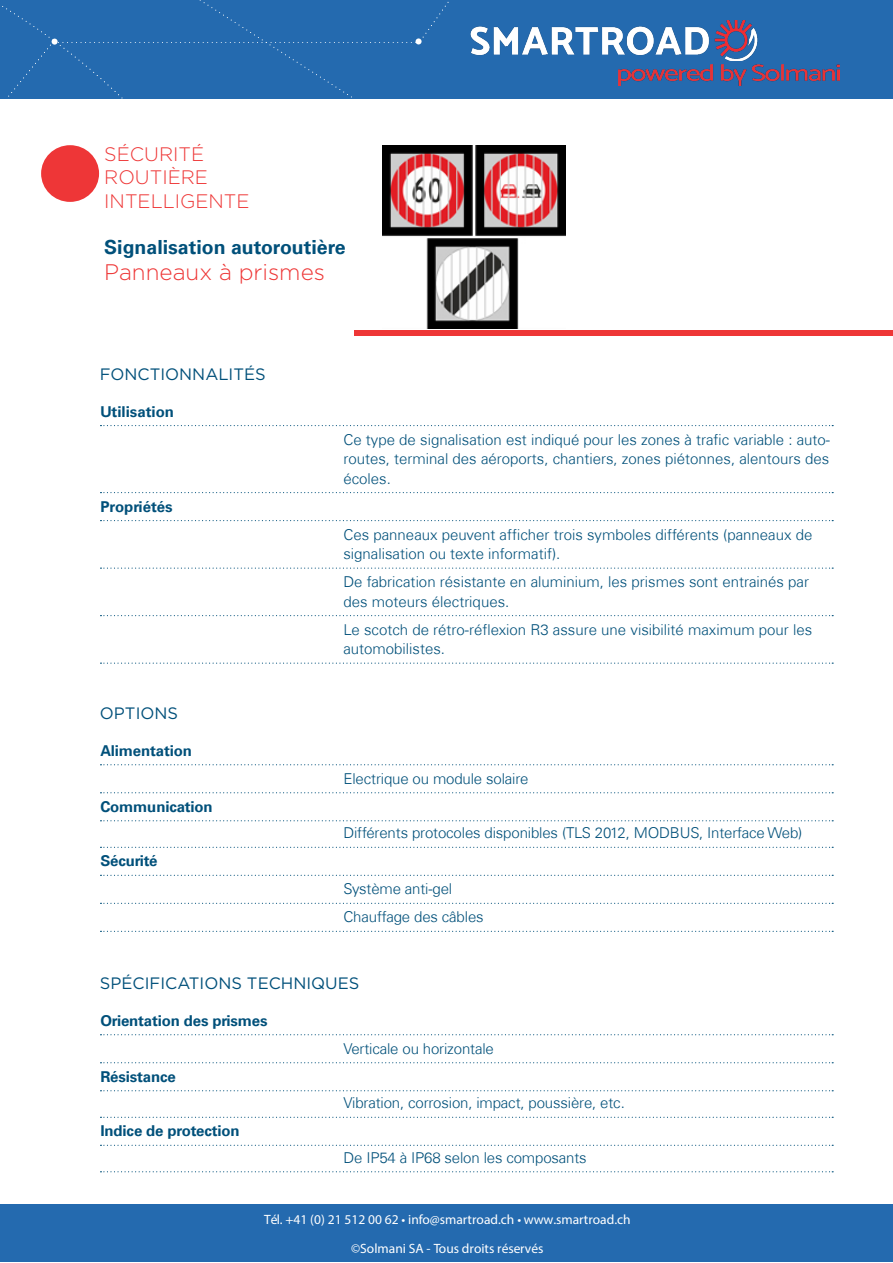
<style>
.page{position:relative;width:893px;height:1263px;background:#fff}
.page>*{position:absolute;margin:0;border:0;box-sizing:border-box;transform-origin:0 0}
.t1{font:300 22.5px "Gotham";color:#ee3636}
.t2{font:300 19.5px "Gotham";color:#ee3636}
.t3{font:700 19.5px "Univers Com 65";color:#01507a}
.t4{font:16.5px "Gotham";color:#01507a}
.t5{font:300 15px/19.5px "Univers Com 45";color:#01507a}
.t6{font:700 15px "Univers Com 65";letter-spacing:-.01em;color:#01507a}
.t7{font:13.5px/28.5px "Myriad Pro";color:#fff;text-align:center}
</style>
<div class="page">
<div style="left:41px;top:145px;width:58px;height:57px;background:#ee3637;border-radius:50%"></div>
<div style="left:355px;top:330px;width:538px;height:6px;background:#ee3636"></div>
<svg style="left:100px;top:425px;width:733px;height:1px"></svg>
<svg style="left:100px;top:492px;width:733px;height:1px"></svg>
<svg style="left:100px;top:520px;width:733px;height:1px"></svg>
<svg style="left:100px;top:568px;width:733px;height:1px"></svg>
<svg style="left:100px;top:615px;width:733px;height:1px"></svg>
<svg style="left:100px;top:663px;width:733px;height:1px"></svg>
<svg style="left:100px;top:764px;width:733px;height:1px"></svg>
<svg style="left:100px;top:792px;width:733px;height:1px"></svg>
<svg style="left:100px;top:820px;width:733px;height:1px"></svg>
<svg style="left:100px;top:847px;width:733px;height:1px"></svg>
<svg style="left:100px;top:875px;width:733px;height:1px"></svg>
<svg style="left:100px;top:903px;width:733px;height:1px"></svg>
<svg style="left:100px;top:931px;width:733px;height:1px"></svg>
<svg style="left:100px;top:1034px;width:733px;height:1px"></svg>
<svg style="left:100px;top:1062px;width:733px;height:1px"></svg>
<svg style="left:100px;top:1090px;width:733px;height:1px"></svg>
<svg style="left:100px;top:1117px;width:733px;height:1px"></svg>
<svg style="left:100px;top:1145px;width:733px;height:1px"></svg>
<svg style="left:100px;top:1171px;width:733px;height:1px"></svg>
<div style="left:1px;top:0;width:892px;height:99px;background:#246aaf"></div>
<div style="left:1px;top:1204px;width:892px;height:58px;background:#246aaf"></div>
<svg style="left:2px;top:0;width:447px;height:99px"></svg>
<img style="left:618px;top:64px;width:221px;height:22px">
<img style="left:470px;top:20px;width:288px;height:40px">
<img style="left:383px;top:145px;width:183px;height:183px">
<p class="t2" style="left:104px;top:142px;width:101px">SÉCURITÉ</p>
<p class="t2" style="left:104px;top:165px;width:105px">ROUTIÈRE</p>
<p class="t2" style="left:104px;top:188px;width:147px">INTELLIGENTE</p>
<p class="t3" style="left:104px;top:236px;width:243px">Signalisation autoroutière</p>
<p class="t1" style="left:104px;top:258px;width:222px">Panneaux à prismes</p>
<p class="t4" style="left:100px;top:364px;width:167px">FONCTIONNALITÉS</p>
<p class="t6" style="left:100px;top:402px;width:75px">Utilisation</p>
<p class="t6" style="left:100px;top:497px;width:74px">Propriétés</p>
<p class="t4" style="left:100px;top:703px;width:80px">OPTIONS</p>
<p class="t6" style="left:100px;top:741px;width:93px">Alimentation</p>
<p class="t6" style="left:100px;top:797px;width:114px">Communication</p>
<p class="t6" style="left:100px;top:852px;width:59px">Sécurité</p>
<p class="t5" style="left:343px;top:429px;width:488px;text-align:justify">Ce type de signalisation est indiqué pour les zones à trafic variable : auto&shy;routes, terminal des aéroports, chantiers, zones piétonnes, alentours des écoles.</p>
<p class="t5" style="left:343px;top:524px;width:470px">Ces panneaux peuvent afficher trois symboles différents (panneaux de signalisation ou texte informatif).</p>
<p class="t5" style="left:343px;top:572px;width:467px">De fabrication résistante en aluminium, les prismes sont entrainés par des moteurs électriques.</p>
<p class="t5" style="left:343px;top:619px;width:470px">Le scotch de rétro-réflexion R3 assure une visibilité maximum pour les automobilistes.</p>
<p class="t5" style="left:343px;top:769px;width:187px">Electrique ou module solaire</p>
<p class="t5" style="left:343px;top:823px;width:460px">Différents protocoles disponibles (TLS 2012, MODBUS, Interface Web)</p>
<p class="t5" style="left:343px;top:879px;width:110px">Système anti-gel</p>
<p class="t5" style="left:343px;top:907px;width:142px">Chauffage des câbles</p>
<p class="t4" style="left:100px;top:973px;width:261px">SPÉCIFICATIONS TECHNIQUES</p>
<p class="t6" style="left:100px;top:1011px;width:169px">Orientation des prismes</p>
<p class="t5" style="left:343px;top:1038px;width:152px">Verticale ou horizontale</p>
<p class="t6" style="left:100px;top:1067px;width:77px">Résistance</p>
<p class="t5" style="left:343px;top:1093px;width:283px">Vibration, corrosion, impact, poussière, etc.</p>
<p class="t6" style="left:100px;top:1122px;width:141px">Indice de protection</p>
<p class="t5" style="left:343px;top:1147px;width:245px">De IP54 à IP68 selon les composants</p>
<p class="t7" style="left:264px;top:1205px;width:368px">Tél. +41 (0) 21 512 00 62 • info@smartroad.ch • www.smartroad.ch ©Solmani SA - Tous droits réservés</p>
</div>
